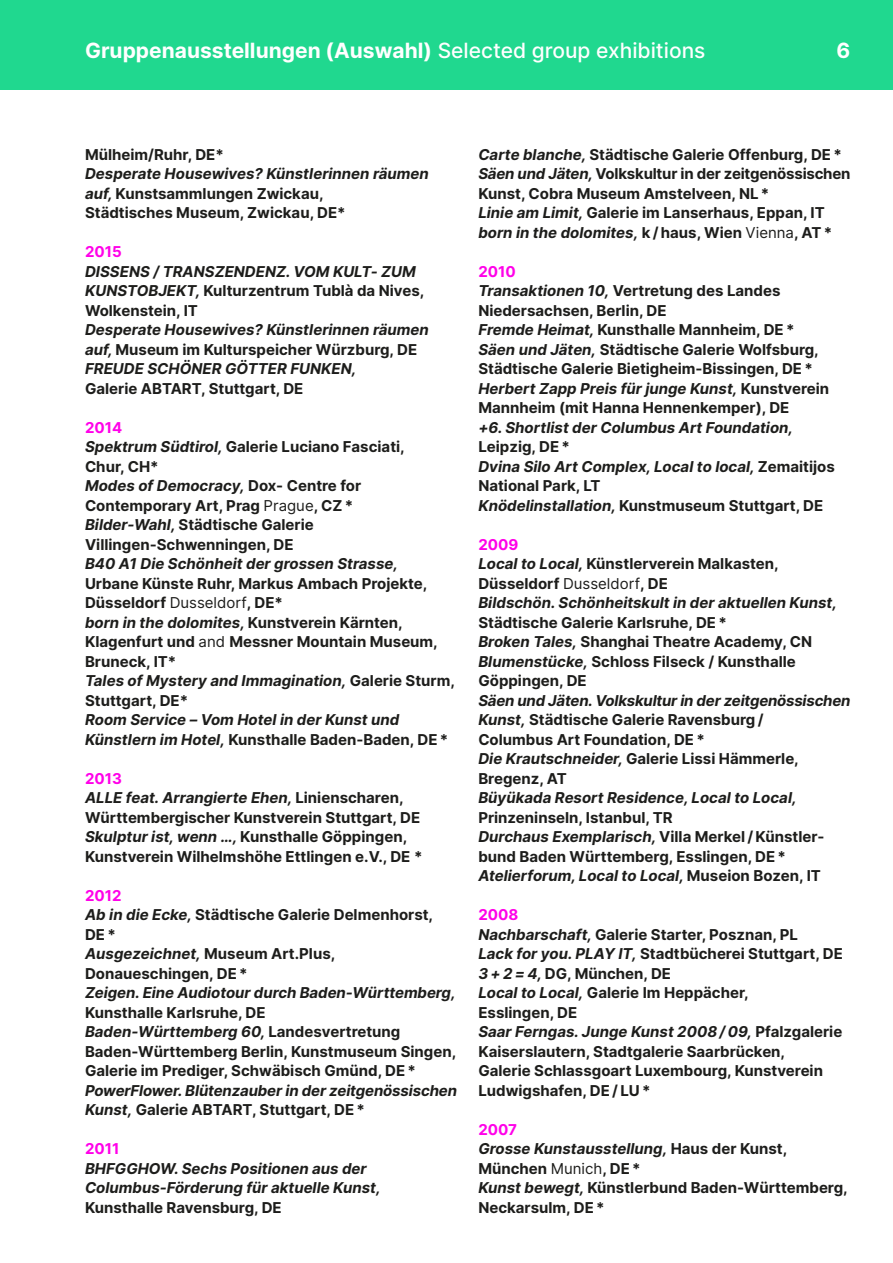
<style>
.page{position:relative;width:893px;height:1263px;background:#fff}
.page>*{position:absolute;margin:0;border:0;box-sizing:border-box;transform-origin:0 0}
.t1{font:700 21px "Inter";color:#fff}
.t2{font:700 15px/19.5px "Inter";color:#1d1d1b}
.t3{font:italic 700 15px/19.5px "Inter";color:#1d1d1b}
.t4{font:700 15px "Inter";color:#ff00e9}
.s1{font-weight:500}
.s2{font-style:italic}
.s3{font-style:normal}
.s4{color:#ff00e9}
.s5{font-weight:400}
.s6{font-style:normal;color:#ff00e9}
.s7{font-weight:400;font-style:normal}
</style>
<div class="page">
<div style="left:0;top:0;width:893px;height:89px;background:#20d88f"></div>
<h1 class="t1" style="left:85px;top:34px;width:622px">Gruppenausstellungen (Auswahl) <span class="s1">Selected group exhibitions</span></h1>
<h1 class="t1" style="left:837px;top:34px;width:15px">6</h1>
<p class="t2" style="left:85px;top:144px;width:140px">Mülheim/Ruhr, DE*</p>
<p class="t2" style="left:85px;top:164px;width:345px"><span class="s2">Desperate Housewives? Künstlerinnen räumen auf,</span> Kunstsammlungen Zwickau,<br>Städtisches Museum, Zwickau, DE*</p>
<p class="t4" style="left:85px;top:241px;width:38px">2015</p>
<p class="t3" style="left:85px;top:261px;width:341px">DISSENS / TRANSZENDENZ. VOM KULT- ZUM<br>KUNSTOBJEKT, <span class="s3">Kulturzentrum Tublà da Nives,<br>Wolkenstein, IT</span></p>
<p class="t3" style="left:85px;top:320px;width:345px">Desperate Housewives? Künstlerinnen räumen auf, <span class="s3">Museum im Kulturspeicher Würzburg, DE<br></span>FREUDE SCHÖNER GÖTTER FUNKEN,</p>
<p class="t2" style="left:85px;top:378px;width:220px">Galerie ABTART, Stuttgart, DE</p>
<p class="t2" style="left:85px;top:417px;width:321px"><span class="s4">2014<br></span><span class="s2">Spektrum Südtirol,</span> Galerie Luciano Fasciati,<br>Chur, CH*<br><span class="s2">Modes of Democracy,</span> Dox- Centre for<br>Contemporary Art, Prag <span class="s5">Prague</span>, CZ *<br><span class="s2">Bilder-Wahl,</span> Städtische Galerie<br>Villingen-Schwenningen, DE</p>
<p class="t3" style="left:85px;top:554px;width:314px">B40 A1 Die Schönheit der grossen Strasse,</p>
<p class="t2" style="left:85px;top:573px;width:371px">Urbane Künste Ruhr, Markus Ambach Projekte, Düsseldorf <span class="s5">Dusseldorf</span>, DE*<br><span class="s2">born in the dolomites,</span> Kunstverein Kärnten, Klagenfurt und <span class="s5">and</span> Messner Mountain Museum, Bruneck, IT*<br><span class="s2">Tales of Mystery and Immagination,</span> Galerie Sturm, Stuttgart, DE*</p>
<p class="t3" style="left:85px;top:710px;width:365px">Room Service – Vom Hotel in der Kunst und<br>Künstlern im Hotel, <span class="s3">Kunsthalle Baden-Baden, DE *</span></p>
<p class="t2" style="left:85px;top:768px;width:339px"><span class="s4">2013<br></span><span class="s2">ALLE feat. Arrangierte Ehen,</span> Linienscharen, Württembergischer Kunstverein Stuttgart, DE <span class="s2">Skulptur ist, wenn …,</span> Kunsthalle Göppingen, Kunstverein Wilhelmshöhe Ettlingen e.V., DE *</p>
<p class="t2" style="left:85px;top:885px;width:350px"><span class="s4">2012<br></span><span class="s2">Ab in die Ecke,</span> Städtische Galerie Delmenhorst,<br>DE *<br><span class="s2">Ausgezeichnet,</span> Museum Art.Plus,<br>Donaueschingen, DE *</p>
<p class="t3" style="left:85px;top:983px;width:372px">Zeigen. Eine Audiotour durch Baden-Württemberg,</p>
<p class="t2" style="left:85px;top:1002px;width:373px">Kunsthalle Karlsruhe, DE<br><span class="s2">Baden-Württemberg 60,</span> Landesvertretung Baden-Württemberg Berlin, Kunstmuseum Singen, Galerie im Prediger, Schwäbisch Gmünd, DE *</p>
<p class="t3" style="left:85px;top:1080px;width:374px">PowerFlower. Blütenzauber in der zeitgenössischen<br>Kunst, <span class="s3">Galerie ABTART, Stuttgart, DE *</span></p>
<p class="t4" style="left:85px;top:1138px;width:36px">2011</p>
<p class="t3" style="left:85px;top:1158px;width:297px">BHFGGHOW. Sechs Positionen aus der<br>Columbus-Förderung für aktuelle Kunst,</p>
<p class="t2" style="left:85px;top:1197px;width:198px">Kunsthalle Ravensburg, DE</p>
<p class="t2" style="left:478px;top:144px;width:374px"><span class="s2">Carte blanche,</span> Städtische Galerie Offenburg, DE * <span class="s2">Säen und Jäten,</span> Volkskultur in der zeitgenössischen Kunst, Cobra Museum Amstelveen, NL *<br><span class="s2">Linie am Limit,</span> Galerie im Lanserhaus, Eppan, IT <span class="s2">born in the dolomites,</span> k / haus, Wien <span class="s5">Vienna</span>, AT *</p>
<p class="t2" style="left:478px;top:261px;width:352px"><span class="s4">2010<br></span><span class="s2">Transaktionen 10,</span> Vertretung des Landes Niedersachsen, Berlin, DE<br><span class="s2">Fremde Heimat,</span> Kunsthalle Mannheim, DE * <span class="s2">Säen und Jäten,</span> Städtische Galerie Wolfsburg, Städtische Galerie Bietigheim-Bissingen, DE * <span class="s2">Herbert Zapp Preis für junge Kunst,</span> Kunstverein Mannheim (mit Hanna Hennenkemper), DE</p>
<p class="t3" style="left:478px;top:417px;width:316px">+6. Shortlist der Columbus Art Foundation,</p>
<p class="t2" style="left:478px;top:437px;width:358px">Leipzig, DE *<br><span class="s2">Dvina Silo Art Complex, Local to local,</span> Zemaitijos<br>National Park, LT<br><span class="s2">Knödelinstallation,</span> Kunstmuseum Stuttgart, DE</p>
<p class="t3" style="left:478px;top:534px;width:360px"><span class="s6">2009<br></span>Local to Local, <span class="s3">Künstlerverein Malkasten,<br>Düsseldorf</span> <span class="s7">Dusseldorf</span><span class="s3">, DE<br></span>Bildschön. Schönheitskult in der aktuellen Kunst,</p>
<p class="t2" style="left:478px;top:612px;width:335px">Städtische Galerie Karlsruhe, DE *<br><span class="s2">Broken Tales,</span> Shanghai Theatre Academy, CN <span class="s2">Blumenstücke,</span> Schloss Filseck / Kunsthalle Göppingen, DE</p>
<p class="t2" style="left:478px;top:690px;width:374px"><span class="s2">Säen und Jäten. Volkskultur in der zeitgenössischen Kunst,</span> Städtische Galerie Ravensburg /<br>Columbus Art Foundation, DE *<br><span class="s2">Die Krautschneider,</span> Galerie Lissi Hämmerle, Bregenz, AT</p>
<p class="t3" style="left:478px;top:788px;width:320px">Büyükada Resort Residence, Local to Local,</p>
<p class="t2" style="left:478px;top:807px;width:348px">Prinzeninseln, Istanbul, TR<br><span class="s2">Durchaus Exemplarisch,</span> Villa Merkel / Künstler&shy;bund Baden Württemberg, Esslingen, DE * <span class="s2">Atelierforum, Local to Local,</span> Museion Bozen, IT</p>
<p class="t2" style="left:478px;top:905px;width:366px"><span class="s4">2008<br></span><span class="s2">Nachbarschaft,</span> Galerie Starter, Posznan, PL<br><span class="s2">Lack for you. PLAY IT,</span> Stadtbücherei Stuttgart, DE <span class="s2">3 + 2 = 4,</span> DG, München, DE<br><span class="s2">Local to Local,</span> Galerie Im Heppächer,<br>Esslingen, DE<br><span class="s2">Saar Ferngas. Junge Kunst 2008 / 09,</span> Pfalzgalerie Kaiserslautern, Stadtgalerie Saarbrücken,<br>Galerie Schlassgoart Luxembourg, Kunstverein Ludwigshafen, DE / LU *</p>
<p class="t2" style="left:478px;top:1119px;width:371px"><span class="s4">2007<br></span><span class="s2">Grosse Kunstausstellung,</span> Haus der Kunst,<br>München <span class="s5">Munich</span>, DE *<br><span class="s2">Kunst bewegt,</span> Künstlerbund Baden-Württemberg,<br>Neckarsulm, DE *</p>
</div>
